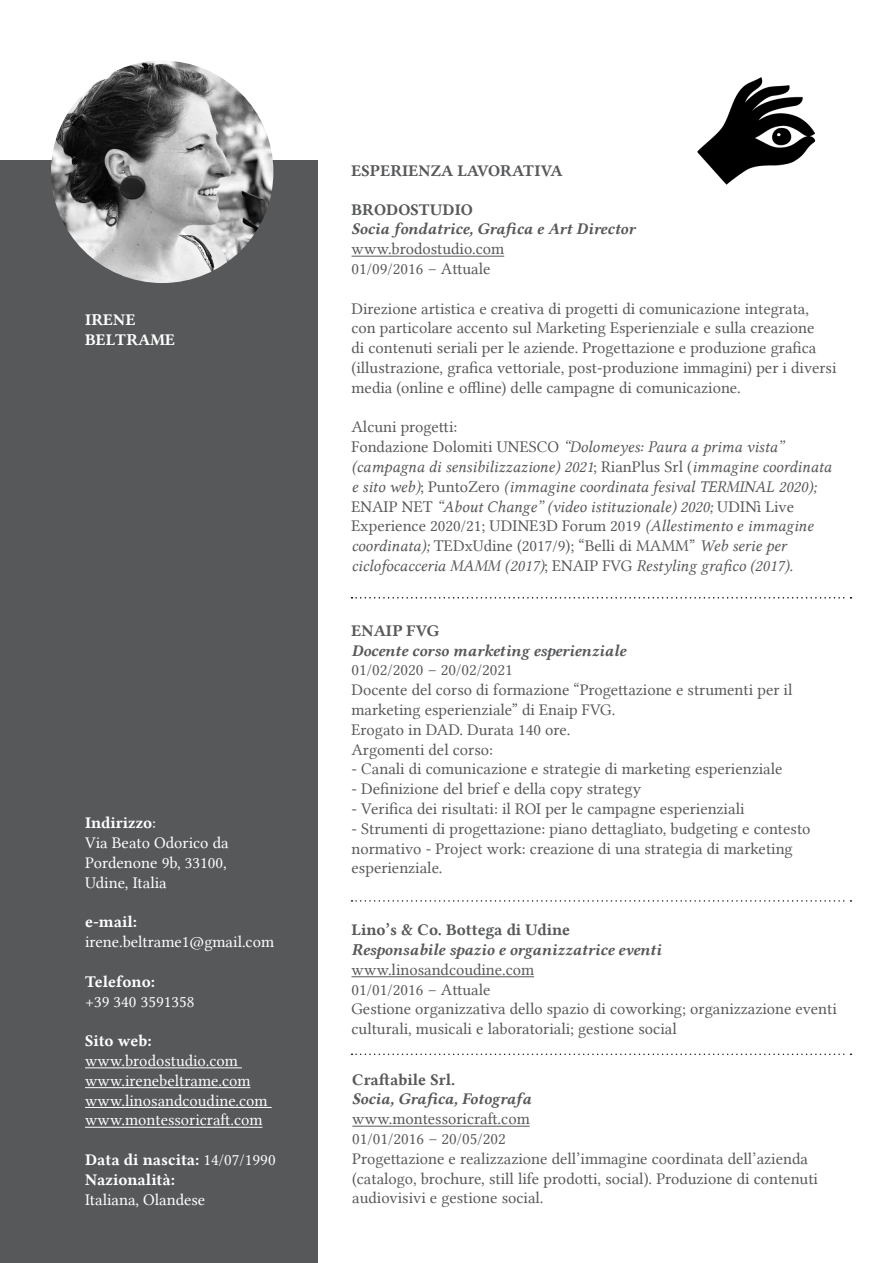
<style>
.page{position:relative;width:893px;height:1263px;background:#fff}
.page>*{position:absolute;margin:0;border:0;box-sizing:border-box;transform-origin:0 0}
.t1{font:16.5px/19.8px "Lin Libertine";color:#57585a}
.t2{font:16.5px/19.8px "Lin Libertine I";color:#57585a}
.t3{font:16.5px/19.8px "Lin Libertine";color:#fff}
.t4{font:16.5px "Lin Libertine BI";color:#57585a}
.t5{font:16.5px/19.8px "Lin Libertine B";color:#fff}
.t6{font:16.5px "Lin Libertine B";color:#57585a}
.s1{font-family:"Lin Libertine"}
</style>
<div class="page">
<div style="left:0;top:161px;width:317px;height:1102px;background:#57585a"></div>
<hr style="left:85px;top:1067px;width:157px;height:1px;background:#fff">
<hr style="left:85px;top:1087px;width:165px;height:1px;background:#fff">
<hr style="left:85px;top:1107px;width:187px;height:1px;background:#fff">
<hr style="left:85px;top:1127px;width:177px;height:1px;background:#fff">
<hr style="left:351px;top:256px;width:153px;height:1px;background:#57585a">
<hr style="left:352px;top:1126px;width:178px;height:1px;background:#57585a">
<hr style="left:351px;top:976px;width:183px;height:1px;background:#57585a">
<svg style="left:351px;top:597px;width:500px;height:1px"></svg>
<svg style="left:351px;top:1053px;width:500px;height:2px"></svg>
<svg style="left:351px;top:900px;width:500px;height:2px"></svg>
<img style="left:697px;top:77px;width:118px;height:108px">
<img style="left:51px;top:61px;width:222px;height:222px;border-radius:111px">
<p class="t5" style="left:85px;top:310px;width:52px">IRENE</p>
<p class="t5" style="left:85px;top:329px;width:92px">BELTRAME</p>
<p class="t5" style="left:85px;top:813px;width:73px">Indirizzo<span class="s1">:</span></p>
<p class="t3" style="left:85px;top:833px;width:145px">Via Beato Odorico da<br>Pordenone 9b, 33100,</p>
<p class="t3" style="left:85px;top:872px;width:83px">Udine, Italia</p>
<p class="t5" style="left:85px;top:912px;width:54px">e-mail:</p>
<p class="t3" style="left:85px;top:932px;width:191px">irene.beltrame1@gmail.com</p>
<p class="t5" style="left:85px;top:971px;width:72px">Telefono:</p>
<p class="t3" style="left:85px;top:991px;width:111px">+39 340 3591358</p>
<p class="t5" style="left:85px;top:1030px;width:68px">Sito web:</p>
<p class="t3" style="left:85px;top:1051px;width:154px">www.brodostudio.com</p>
<p class="t3" style="left:85px;top:1070px;width:167px">www.irenebeltrame.com</p>
<p class="t3" style="left:85px;top:1090px;width:184px">www.linosandcoudine.com</p>
<p class="t3" style="left:85px;top:1110px;width:179px">www.montessoricraft.com</p>
<p class="t5" style="left:85px;top:1149px;width:192px">Data di nascita: <span class="s1">14/07/1990<br></span>Nazionalità:</p>
<p class="t3" style="left:85px;top:1189px;width:122px">Italiana, Olandese</p>
<p class="t6" style="left:351px;top:159px;width:213px">ESPERIENZA LAVORATIVA</p>
<p class="t6" style="left:351px;top:198px;width:123px">BRODOSTUDIO</p>
<p class="t4" style="left:351px;top:218px;width:285px">Socia fondatrice, Grafica e Art Director</p>
<p class="t1" style="left:351px;top:239px;width:154px">www.brodostudio.com</p>
<p class="t1" style="left:351px;top:259px;width:140px">01/09/2016 – Attuale</p>
<p class="t1" style="left:351px;top:298px;width:486px">Direzione artistica e creativa di progetti di comunicazione integrata, con particolare accento sul Marketing Esperienziale e sulla creazione<br>di contenuti seriali per le aziende. Progettazione e produzione grafica (illustrazione, grafica vettoriale, post-produzione immagini) per i diversi media (online e offline) delle campagne di comunicazione.</p>
<p class="t1" style="left:351px;top:417px;width:107px">Alcuni progetti:</p>
<p class="t2" style="left:351px;top:438px;width:481px"><span class="s1">Fondazione Dolomiti UNESCO</span> “Dolomeyes: Paura a prima vista” (campagna di sensibilizzazione) 2021<span class="s1">; RianPlus Srl (</span>immagine coordinata e sito web)<span class="s1">; PuntoZero</span> (immagine coordinata fesival TERMINAL 2020); <span class="s1">ENAIP NET</span> “About Change” (video istituzionale) 2020; <span class="s1">UDINì Live Experience 2020/21; UDINE3D Forum 2019</span> (Allestimento e immagine coordinata); <span class="s1">TEDxUdine (2017/9); “Belli di MAMM”</span> Web serie per ciclofocacceria MAMM (2017)<span class="s1">; ENAIP FVG</span> Restyling grafico (2017).</p>
<p class="t6" style="left:351px;top:619px;width:89px">ENAIP FVG</p>
<p class="t4" style="left:351px;top:639px;width:276px">Docente corso marketing esperienziale</p>
<p class="t1" style="left:351px;top:660px;width:163px">01/02/2020 – 20/02/2021</p>
<p class="t1" style="left:351px;top:680px;width:442px">Docente del corso di formazione “Progettazione e strumenti per il marketing esperienziale” di Enaip FVG.</p>
<p class="t1" style="left:351px;top:719px;width:220px">Erogato in DAD. Durata 140 ore.</p>
<p class="t1" style="left:351px;top:739px;width:143px">Argomenti del corso:</p>
<p class="t1" style="left:351px;top:759px;width:432px">- Canali di comunicazione e strategie di marketing esperienziale</p>
<p class="t1" style="left:351px;top:779px;width:291px">- Definizione del brief e della copy strategy</p>
<p class="t1" style="left:351px;top:799px;width:394px">- Verifica dei risultati: il ROI per le campagne esperienziali</p>
<p class="t1" style="left:351px;top:818px;width:460px">- Strumenti di progettazione: piano dettagliato, budgeting e contesto normativo - Project work: creazione di una strategia di marketing esperienziale.</p>
<p class="t6" style="left:351px;top:918px;width:220px">Lino’s &amp; Co. Bottega di Udine</p>
<p class="t4" style="left:351px;top:938px;width:312px">Responsabile spazio e organizzatrice eventi</p>
<p class="t1" style="left:351px;top:959px;width:184px">www.linosandcoudine.com</p>
<p class="t1" style="left:351px;top:979px;width:140px">01/01/2016 – Attuale</p>
<p class="t1" style="left:351px;top:999px;width:487px">Gestione organizzativa dello spazio di coworking; organizzazione eventi culturali, musicali e laboratoriali; gestione social</p>
<p class="t6" style="left:352px;top:1068px;width:104px">Craftabile Srl.</p>
<p class="t4" style="left:352px;top:1088px;width:181px">Socia, Grafica, Fotografa</p>
<p class="t1" style="left:352px;top:1109px;width:179px">www.montessoricraft.com</p>
<p class="t1" style="left:352px;top:1129px;width:155px">01/01/2016 – 20/05/202</p>
<p class="t1" style="left:352px;top:1148px;width:467px">Progettazione e realizzazione dell’immagine coordinata dell’azienda (catalogo, brochure, still life prodotti, social). Produzione di contenuti audiovisivi e gestione social.</p>
</div>
